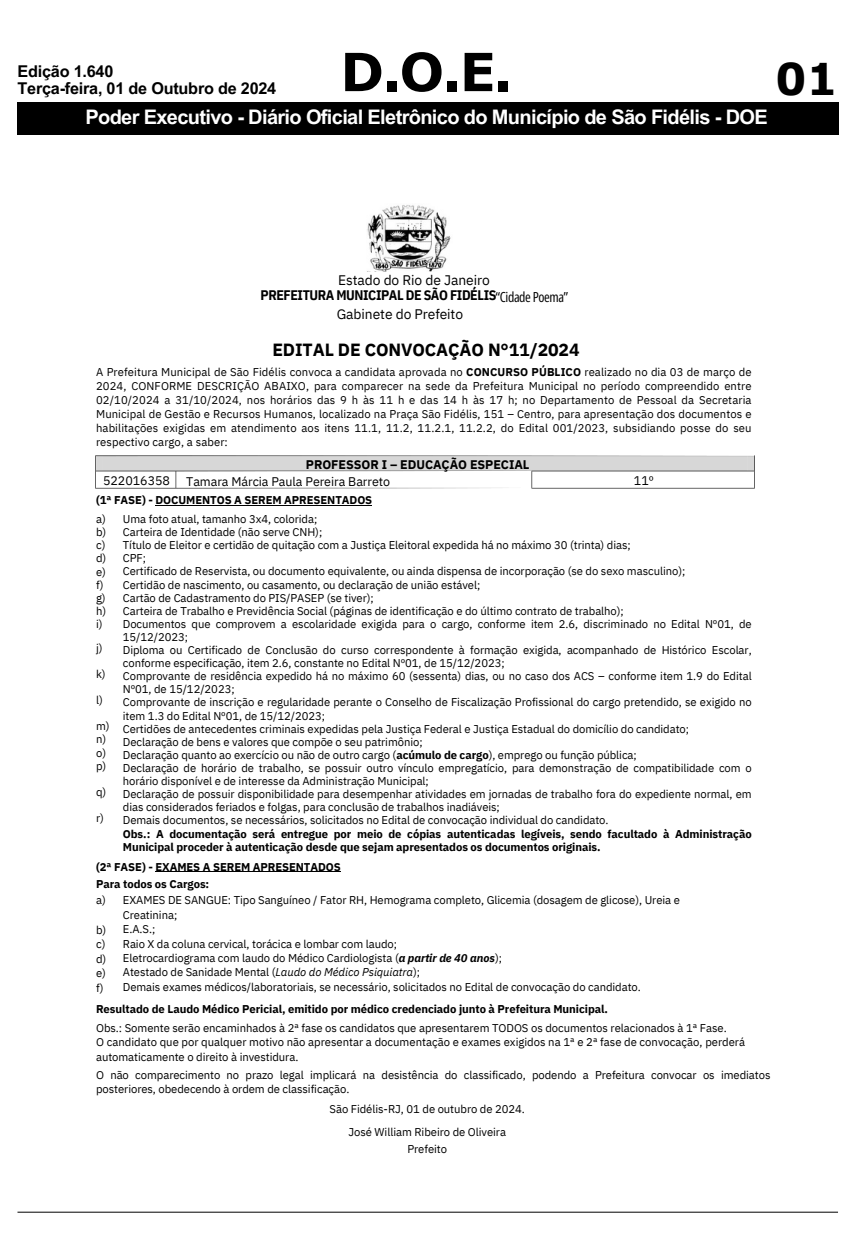
<style>
.page{position:relative;width:855px;height:1242px;background:#fff}
.page>*{position:absolute;margin:0;border:0;box-sizing:border-box;transform-origin:0 0}
.t1{font:700 52.62px "Verdana Pro";color:#000}
.t2{font:700 43.75px "Verdana Pro";color:#000}
.t3{font:700 20px "Arial MT Pro";letter-spacing:-.035em;color:#fff}
.t4{font:700 17.62px "IBM Plex Sans";letter-spacing:-.005em;color:#000}
.t5{font:700 16.25px/17.8px "Arial MT Pro";letter-spacing:-.015em;color:#000}
.t6{font:13.88px "IBM Plex Sans";letter-spacing:-.005em;color:#000}
.t7{font:700 13.88px "IBM Plex Sans Cond";letter-spacing:-.03em;color:#000}
.t8{font:13.88px "Open Sans Condensed";letter-spacing:-.03em;color:#000}
.t9{font:12.5px "IBM Plex Sans";letter-spacing:-.005em;color:#000}
.t10{font:700 12.5px "IBM Plex Sans";letter-spacing:-.005em;color:#000}
.t11{font:11.25px/13.1px "IBM Plex Sans";letter-spacing:-.005em;color:#000}
.t12{font:700 11.25px/13.1px "IBM Plex Sans";letter-spacing:-.005em;color:#000}
.s1{font-weight:700}
.s2{font-weight:700;font-style:italic}
.s3{font-style:italic}
</style>
<div class="page">
<div style="left:17px;top:102px;width:821px;height:33px;background:#000"></div>
<hr style="left:17px;top:1211px;width:821px;height:1px;background:#000">
<img style="left:367px;top:205px;width:84px;height:66px">
<img style="left:95px;top:455px;width:660px;height:34px">
<hr style="left:155px;top:504px;width:217px;height:1px;background:#000">
<hr style="left:155px;top:871px;width:186px;height:1px;background:#000">
<h2 class="t1" style="left:340px;top:38px;width:174px">D.O.E.</h2>
<h1 class="t5" style="left:17px;top:64px;width:260px">Edição 1.640<br>Terça-feira, 01 de Outubro de 2024</h1>
<p class="t2" style="left:775px;top:51px;width:64px">01</p>
<h4 class="t3" style="left:85px;top:109px;width:684px">Poder Executivo - Diário Oficial Eletrônico do Município de São Fidélis - DOE</h4>
<p class="t6" style="left:338px;top:271px;width:153px">Estado do Rio de Janeiro</p>
<h5 class="t6" style="left:337px;top:304px;width:128px">Gabinete do Prefeito</h5>
<p class="t7" style="left:261px;top:286px;width:237px">PREFEITURA MUNICIPAL DE SÃO FIDÉLIS</p>
<h3 class="t8" style="left:496px;top:287px;width:74px">“Cidade Poema”</h3>
<p class="t4" style="left:272px;top:337px;width:309px">EDITAL DE CONVOCAÇÃO N°11/2024</p>
<p class="t11" style="left:96px;top:364px;width:657px;line-height:14.1px;text-align:justify">A Prefeitura Municipal de São Fidélis convoca a candidata aprovada no <span class="s1">CONCURSO PÚBLICO</span> realizado no dia 03 de março de 2024, CONFORME DESCRIÇÃO ABAIXO, para comparecer na sede da Prefeitura Municipal no período compreendido entre 02/10/2024 a 31/10/2024, nos horários das 9 h às 11 h e das 14 h às 17 h; no Departamento de Pessoal da Secretaria Municipal de Gestão e Recursos Humanos, localizado na Praça São Fidélis, 151 – Centro, para apresentação dos documentos e habilitações exigidas em atendimento aos itens 11.1, 11.2, 11.2.1, 11.2.2, do Edital 001/2023, subsidiando posse do seu respectivo cargo, a saber:</p>
<p class="t9" style="left:103px;top:472px;width:69px">522016358</p>
<p class="t10" style="left:306px;top:456px;width:225px">PROFESSOR I – EDUCAÇÃO ESPECIAL</p>
<p class="t9" style="left:186px;top:473px;width:205px">Tamara Márcia Paula Pereira Barreto</p>
<p class="t9" style="left:634px;top:472px;width:21px">11º</p>
<p class="t12" style="left:96px;top:493px;width:278px">(1ª FASE) - DOCUMENTOS A SEREM APRESENTADOS</p>
<h5 class="t11" style="left:96px;top:512px;width:11px">a)</h5>
<p class="t11" style="left:96px;top:525px;width:12px">b)</p>
<p class="t11" style="left:96px;top:538px;width:11px">c)</p>
<p class="t11" style="left:96px;top:551px;width:12px">d)</p>
<h5 class="t11" style="left:96px;top:564px;width:11px">e)</h5>
<p class="t11" style="left:96px;top:577px;width:9px">f)</p>
<p class="t11" style="left:96px;top:591px;width:11px">g)</p>
<p class="t11" style="left:96px;top:604px;width:12px">h)</p>
<p class="t11" style="left:96px;top:617px;width:8px">i)</p>
<p class="t11" style="left:96px;top:641px;width:8px">j)</p>
<p class="t11" style="left:96px;top:667px;width:11px">k)</p>
<p class="t11" style="left:96px;top:693px;width:8px">l)</p>
<p class="t11" style="left:96px;top:719px;width:15px">m)</p>
<p class="t11" style="left:96px;top:732px;width:12px">n)</p>
<p class="t11" style="left:96px;top:745px;width:12px">o)</p>
<p class="t11" style="left:96px;top:758px;width:12px">p)</p>
<p class="t11" style="left:96px;top:785px;width:12px">q)</p>
<p class="t11" style="left:96px;top:811px;width:9px">r)</p>
<p class="t11" style="left:123px;top:512px;width:196px">Uma foto atual, tamanho 3x4, colorida;</p>
<p class="t11" style="left:123px;top:525px;width:201px">Carteira de Identidade (não serve CNH);</p>
<p class="t11" style="left:123px;top:538px;width:509px">Título de Eleitor e certidão de quitação com a Justiça Eleitoral expedida há no máximo 30 (trinta) dias;</p>
<p class="t11" style="left:123px;top:551px;width:25px">CPF;</p>
<p class="t11" style="left:123px;top:564px;width:564px">Certificado de Reservista, ou documento equivalente, ou ainda dispensa de incorporação (se do sexo masculino);</p>
<p class="t11" style="left:123px;top:577px;width:359px">Certidão de nascimento, ou casamento, ou declaração de união estável;</p>
<p class="t11" style="left:123px;top:590px;width:252px">Cartão de Cadastramento do PIS/PASEP (se tiver);</p>
<p class="t11" style="left:123px;top:604px;width:503px">Carteira de Trabalho e Previdência Social (páginas de identificação e do último contrato de trabalho);</p>
<p class="t11" style="left:123px;top:617px;width:630px">Documentos que comprovem a escolaridade exigida para o cargo, conforme item 2.6, discriminado no Edital Nº01, de<br>15/12/2023;</p>
<p class="t11" style="left:123px;top:643px;width:630px">Diploma ou Certificado de Conclusão do curso correspondente à formação exigida, acompanhado de Histórico Escolar, conforme especificação, item 2.6, constante no Edital Nº01, de 15/12/2023;</p>
<p class="t11" style="left:123px;top:669px;width:630px">Comprovante de residência expedido há no máximo 60 (sessenta) dias, ou no caso dos ACS – conforme item 1.9 do Edital<br>Nº01, de 15/12/2023;</p>
<p class="t11" style="left:123px;top:695px;width:630px">Comprovante de inscrição e regularidade perante o Conselho de Fiscalização Profissional do cargo pretendido, se exigido no item 1.3 do Edital Nº01, de 15/12/2023;</p>
<p class="t11" style="left:123px;top:721px;width:568px">Certidões de antecedentes criminais expedidas pela Justiça Federal e Justiça Estadual do domicílio do candidato;</p>
<p class="t11" style="left:123px;top:735px;width:301px">Declaração de bens e valores que compõe o seu patrimônio;</p>
<p class="t11" style="left:123px;top:748px;width:516px">Declaração quanto ao exercício ou não de outro cargo (<span class="s1">acúmulo de cargo</span>), emprego ou função pública;</p>
<p class="t11" style="left:123px;top:761px;width:630px">Declaração de horário de trabalho, se possuir outro vínculo empregatício, para demonstração de compatibilidade com o horário disponível e de interesse da Administração Municipal;</p>
<p class="t11" style="left:123px;top:787px;width:630px">Declaração de possuir disponibilidade para desempenhar atividades em jornadas de trabalho fora do expediente normal, em dias considerados feriados e folgas, para conclusão de trabalhos inadiáveis;</p>
<p class="t11" style="left:123px;top:813px;width:487px">Demais documentos, se necessários, solicitados no Edital de convocação individual do candidato.</p>
<p class="t12" style="left:123px;top:826px;width:630px">Obs.: A documentação será entregue por meio de cópias autenticadas legíveis, sendo facultado à Administração<br>Municipal proceder à autenticação desde que sejam apresentados os documentos originais.</p>
<p class="t12" style="left:96px;top:857px;width:246px;line-height:17.2px">(2ª FASE) - EXAMES A SEREM APRESENTADOS<br>Para todos os Cargos:</p>
<p class="t11" style="left:96px;top:892px;width:11px">a)</p>
<p class="t11" style="left:123px;top:893px;width:559px">EXAMES DE SANGUE: Tipo Sanguíneo / Fator RH, Hemograma completo, Glicemia (dosagem de glicose), Ureia e</p>
<p class="t11" style="left:123px;top:908px;width:56px">Creatinina;</p>
<p class="t11" style="left:123px;top:922px;width:34px">E.A.S.;</p>
<h6 class="t11" style="left:123px;top:936px;width:276px">Raio X da coluna cervical, torácica e lombar com laudo;</h6>
<p class="t11" style="left:123px;top:951px;width:381px">Eletrocardiograma com laudo do Médico Cardiologista (<span class="s2">a partir de 40 anos</span>);</p>
<p class="t11" style="left:123px;top:965px;width:299px">Atestado de Sanidade Mental (<span class="s3">Laudo do Médico Psiquiatra</span>);</p>
<p class="t11" style="left:123px;top:980px;width:520px">Demais exames médicos/laboratoriais, se necessário, solicitados no Edital de convocação do candidato.</p>
<p class="t11" style="left:96px;top:922px;width:12px">b)</p>
<p class="t11" style="left:96px;top:936px;width:11px">c)</p>
<p class="t11" style="left:96px;top:951px;width:12px">d)</p>
<p class="t11" style="left:96px;top:966px;width:11px">e)</p>
<p class="t11" style="left:96px;top:981px;width:9px">f)</p>
<p class="t12" style="left:96px;top:1001px;width:513px">Resultado de Laudo Médico Pericial, emitido por médico credenciado junto à Prefeitura Municipal.</p>
<p class="t11" style="left:96px;top:1020px;width:632px">Obs.: Somente serão encaminhados à 2ª fase os candidatos que apresentarem TODOS os documentos relacionados à 1ª Fase.</p>
<p class="t11" style="left:96px;top:1034px;width:651px">O candidato que por qualquer motivo não apresentar a documentação e exames exigidos na 1ª e 2ª fase de convocação, perderá</p>
<p class="t11" style="left:96px;top:1049px;width:204px">automaticamente o direito à investidura.</p>
<p class="t11" style="left:96px;top:1067px;width:676px;line-height:14.1px">O não comparecimento no prazo legal implicará na desistência do classificado, podendo a Prefeitura convocar os imediatos posteriores, obedecendo à ordem de classificação.</p>
<p class="t11" style="left:330px;top:1096px;width:197px;line-height:23.5px;text-align:center">São Fidélis-RJ, 01 de outubro de 2024.<br>José William Ribeiro de Oliveira</p>
<p class="t11" style="left:407px;top:1142px;width:41px">Prefeito</p>
</div>
